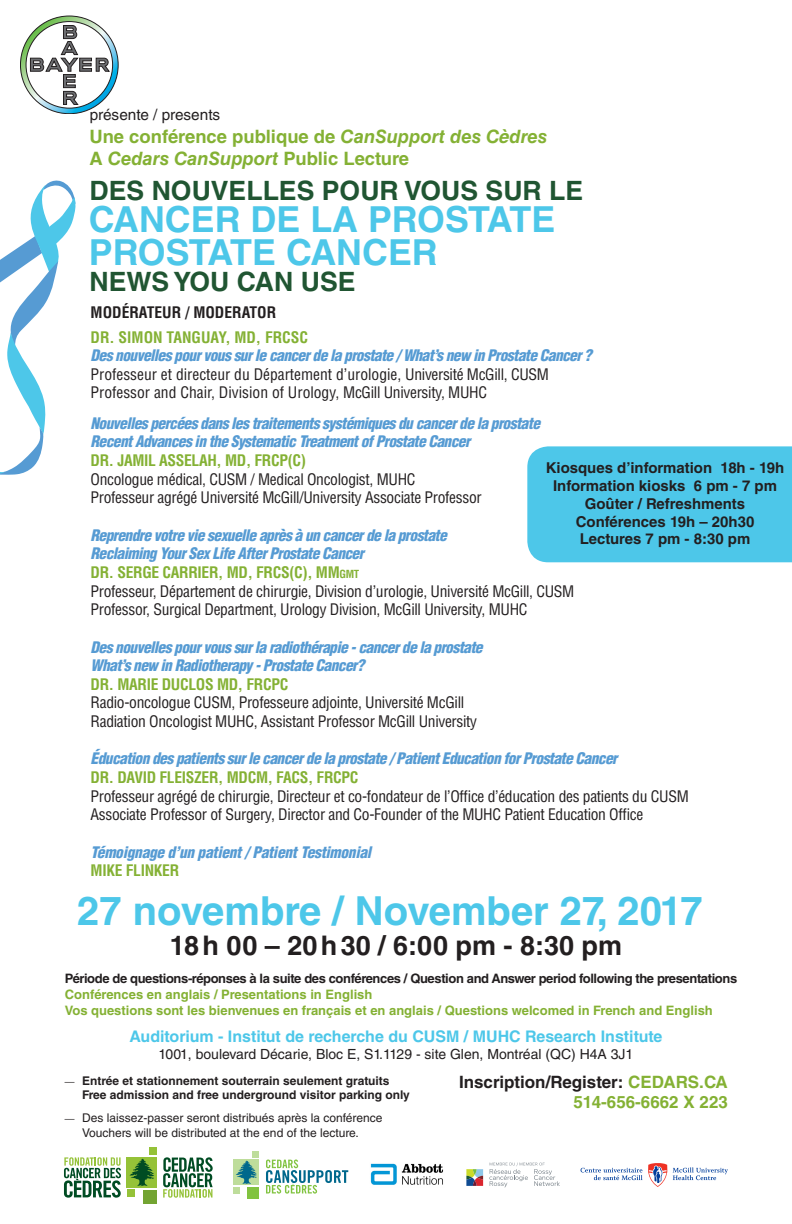
<style>
.page{position:relative;width:792px;height:1224px;background:#fff}
.page>*{position:absolute;margin:0;border:0;box-sizing:border-box;transform-origin:0 0}
.text{font:700 40px "Helvetica LT Std";color:#4dc7e9}
.heading{font:700 35.8px "Helvetica LT Std";color:#4dc7e9}
.text-2{font:700 27px "Helvetica LT Std";color:#231f20}
.heading-2{font:700 26.6px "Helvetica LT Std";color:#205532}
.presents_text{font:700 18.4px/22.1px "Helvetica LT Std";color:#84b134}
.text-3{font:700 17px "Helvetica LT Std";color:#231f20}
.text-4{font:700 17px "Helvetica LT Std";color:#84b134}
.text-5{font:700 16px "Helvetica LT Std";color:#4dc7e9}
.t1{font:condensed 15.5px/18.7px "Helvetica LT Std";letter-spacing:-.02em;color:#231f20}
.t2{font:italic 900 condensed 15.5px/18.7px "Helvetica LT Std";letter-spacing:-.04em;color:#569bd3}
.t3{font:condensed 15.5px/18.7px "Helvetica LT Std";color:#231f20}
.t4{font:700 condensed 15.5px "Helvetica LT Std";letter-spacing:-.02em;color:#84b134}
.t5{font:italic 900 condensed 15.5px "Helvetica LT Std";letter-spacing:-.02em;color:#569bd3}
.t6{font:700 condensed 15.5px "Helvetica LT Std";color:#84b134}
.t7{font:700 condensed 15.5px "Helvetica LT Std";color:#231f20}
.presents_text-2{font:15.4px "Helvetica LT Std";color:#231f20}
.presents_text-3{font:700 15px "Helvetica LT Std";color:#231f20}
.text-6{font:14px "Helvetica LT Std";color:#231f20}
.text-7{font:700 13px "Helvetica LT Std";color:#84b134}
.text-8{font:700 13px "Helvetica LT Std";letter-spacing:-.03em;color:#231f20}
.t8{font:700 12px/14.4px "Helvetica LT Std";color:#231f20}
.t9{font:12px/14.4px "Helvetica LT Std";color:#231f20;text-align:center}
.s1{font-style:italic}
.s2{font-style:inherit}
.s3{font-size:10.9px}
.s4{font-family:"Minion Pro";font-weight:400}
.s5{font-family:"Minion Pro"}
.s6{color:#84b134}
</style>
<div class="page">
<div style="left:527px;top:446px;width:265px;height:116px;background:#4dc7e9"></div>
<svg style="left:581px;top:1163px;width:86px;height:24px"></svg>
<svg style="left:673px;top:1167px;width:55px;height:13px"></svg>
<svg style="left:466px;top:1169px;width:17px;height:17px"></svg>
<svg style="left:489px;top:1163px;width:71px;height:24px"></svg>
<div style="left:127px;top:1157px;width:30px;height:30px;background:#95c238"></div>
<svg style="left:129px;top:1159px;width:25px;height:27px"></svg>
<svg style="left:64px;top:1157px;width:57px;height:41px"></svg>
<svg style="left:163px;top:1157px;width:50px;height:41px"></svg>
<div style="left:127px;top:1190px;width:8px;height:7px;background:#95c238"></div>
<div style="left:149px;top:1147px;width:8px;height:8px;background:#95c238"></div>
<div style="left:143px;top:1190px;width:14px;height:13px;background:#73a432"></div>
<img style="left:370px;top:1163px;width:74px;height:22px">
<svg style="left:0;top:180px;width:76px;height:295px"></svg>
<div style="left:234px;top:1159px;width:25px;height:26px;background:#bedd9b"></div>
<svg style="left:236px;top:1161px;width:21px;height:23px"></svg>
<div style="left:234px;top:1187px;width:6px;height:7px;background:#bedd9b"></div>
<div style="left:252px;top:1151px;width:7px;height:7px;background:#bedd9b"></div>
<div style="left:247px;top:1187px;width:12px;height:12px;background:#81c340"></div>
<svg style="left:266px;top:1160px;width:82px;height:34px"></svg>
<svg style="left:20px;top:16px;width:98px;height:98px"></svg>
<p class="presents_text-2" style="left:90px;top:106px;width:132px">présente / presents</p>
<p class="presents_text" style="left:89px;top:125px;width:459px">Une conférence publique de <span class="s1">CanSupport des Cèdres<br></span>A <span class="s1">Cedars CanSupport</span> Public Lecture</p>
<p class="heading-2" style="left:90px;top:174px;width:495px">DES NOUVELLES POUR VOUS SUR LE</p>
<p class="heading" style="left:89px;top:198px;width:468px">CANCER DE LA PROSTATE</p>
<p class="heading" style="left:89px;top:231px;width:351px">PROSTATE CANCER</p>
<p class="heading-2" style="left:89px;top:266px;width:268px">NEWS YOU CAN USE</p>
<p class="t7" style="left:91px;top:303px;width:187px">MODÉRATEUR / MODERATOR</p>
<p class="t6" style="left:91px;top:327px;width:219px">DR. SIMON TANGUAY, MD, FRCSC</p>
<p class="t2" style="left:91px;top:346px;width:503px">Des nouvelles pour vous sur le cancer de la prostate / What’s new in Prostate Cancer ?</p>
<p class="t3" style="left:91px;top:365px;width:460px">Professeur et directeur du Département d’urologie, Université McGill, CUSM<br>Professor and Chair, Division of Urology, McGill University, MUHC</p>
<p class="t2" style="left:91px;top:414px;width:451px">Nouvelles percées dans les traitements systémiques du cancer de la prostate</p>
<p class="t2" style="left:91px;top:432px;width:381px">Recent Advances in the Systematic Treatment of Prostate Cancer</p>
<p class="t4" style="left:91px;top:451px;width:217px">DR. JAMIL ASSELAH, MD, FRCP(C)</p>
<p class="t1" style="left:91px;top:470px;width:326px">Oncologue médical, CUSM / Medical Oncologist, MUHC</p>
<p class="t1" style="left:91px;top:488px;width:393px">Professeur agrégé Université McGill/University Associate Professor</p>
<p class="t2" style="left:91px;top:526px;width:358px">Reprendre votre vie sexuelle après à un cancer de la prostate<br>Reclaiming Your Sex Life After Prostate Cancer</p>
<p class="t4" style="left:91px;top:563px;width:270px">DR. SERGE CARRIER, MD, FRCS(C), M<span class="s2">M</span><span class="s3">gmt</span></p>
<p class="t1" style="left:91px;top:581px;width:485px">Professeur, Département de chirurgie, Division d’urologie, Université McGill, CUSM<br>Professor, Surgical Department, Urology Division, McGill University, MUHC</p>
<p class="t2" style="left:91px;top:638px;width:394px">Des nouvelles pour vous sur la radiothérapie - cancer de la prostate</p>
<p class="t2" style="left:91px;top:656px;width:275px">What’s new in Radiotherapy - Prostate Cancer?</p>
<p class="t4" style="left:91px;top:674px;width:199px">DR. MARIE DUCLOS MD, FRCPC</p>
<p class="t1" style="left:91px;top:693px;width:375px">Radio-oncologue CUSM, Professeure adjointe, Université McGill</p>
<p class="t1" style="left:91px;top:712px;width:388px">Radiation Oncologist MUHC, Assistant Professor McGill University</p>
<p class="t2" style="left:91px;top:750px;width:528px">Éducation des patients sur le cancer de la prostate / Patient Education for Prostate Cancer</p>
<p class="t4" style="left:91px;top:768px;width:269px">DR. DAVID FLEISZER, MDCM, FACS, FRCPC</p>
<p class="t1" style="left:91px;top:787px;width:600px">Professeur agrégé de chirurgie, Directeur et co-fondateur de l’Office d’éducation des patients du CUSM</p>
<p class="t1" style="left:91px;top:805px;width:554px">Associate Professor of Surgery, Director and Co-Founder of the MUHC Patient Education Office</p>
<p class="t5" style="left:91px;top:842px;width:282px">Témoignage d’un patient / Patient Testimonial</p>
<p class="t4" style="left:91px;top:861px;width:90px">MIKE FLINKER</p>
<p class="presents_text-3" style="left:546px;top:458px;width:240px">Kiosques d’information 18h - 19h</p>
<p class="presents_text-3" style="left:553px;top:476px;width:225px">Information kiosks 6 pm - 7 pm</p>
<p class="presents_text-3" style="left:585px;top:494px;width:162px">Goûter / Refreshments</p>
<p class="presents_text-3" style="left:576px;top:512px;width:180px">Conférences 19h – 20h30</p>
<p class="presents_text-3" style="left:580px;top:530px;width:172px">Lectures 7 pm - 8:30 pm</p>
<p class="text" style="left:77px;top:887px;width:627px">27 novembre / November 27, 2017</p>
<p class="text-2" style="left:170px;top:929px;width:454px">18h 00 – 20h30 / 6:00 pm - 8:30 pm</p>
<p class="text-8" style="left:65px;top:970px;width:674px">Période de questions-réponses à la suite des conférences / Question and Answer period following the presentations</p>
<p class="text-7" style="left:65px;top:986px;width:309px">Conférences en anglais / Presentations in English</p>
<p class="text-7" style="left:65px;top:1002px;width:649px">Vos questions sont les bienvenues en français et en anglais / Questions welcomed in French and English</p>
<p class="text-5" style="left:129px;top:1027px;width:534px">Auditorium - Institut de recherche du CUSM / MUHC Research Institute</p>
<p class="text-6" style="left:159px;top:1046px;width:476px">1001, boulevard Décarie, Bloc E, S1.1129 - site Glen, Montréal (QC) H4A 3J1</p>
<p class="t8" style="left:82px;top:1073px;width:329px;text-indent:-18px"><span class="s4">—</span> Entrée et stationnement souterrain seulement gratuits<br>Free admission and free underground visitor parking only</p>
<p class="t9" style="left:64px;top:1111px;width:320px"><span class="s5">—</span> Des laissez-passer seront distribués après la conférence<br>Vouchers will be distributed at the end of the lecture.</p>
<p class="text-3" style="left:459px;top:1072px;width:270px">Inscription/Register: <span class="s6">CEDARS.CA</span></p>
<p class="text-4" style="left:574px;top:1092px;width:156px">514-656-6662 X 223</p>
</div>
